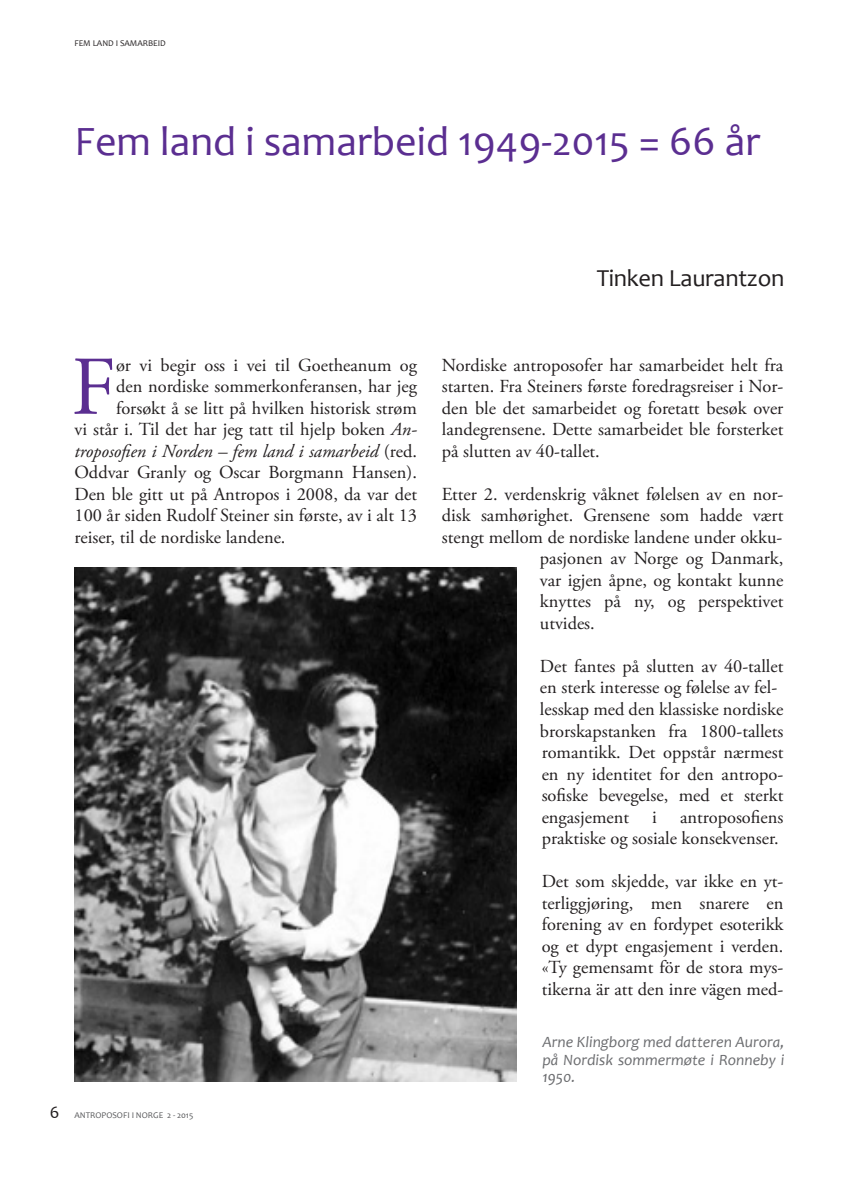
<style>
.page{position:relative;width:844px;height:1191px;background:#fff}
.page>*{position:absolute;margin:0;border:0;box-sizing:border-box;transform-origin:0 0}
.t1{font:83.3px "Adobe Garamond Pro";color:#5b2e91}
.t2{font:42px "Candara";color:#5b2e91}
.t3{font:24.5px "Candara";letter-spacing:-.01em;color:#231f20}
.t4{font:18.38px/21.5px "Adobe Garamond Pro";color:#231f20;text-align:justify}
.t5{font:italic 18.38px "Adobe Garamond Pro";color:#231f20}
.t6{font:italic 15.75px/17.3px "Candara";color:#6c6d70;text-align:justify}
.t7{font:8.75px "Candara";color:#57585a}
.t8{font:8.75px "Candara";color:#231f20}
.s1{font-style:italic}
.s2{font-style:normal}
.s3{font-size:17.5px;color:#231f20}
</style>
<div class="page">
<img style="left:74px;top:568px;width:442px;height:513px">
<p class="t8" style="left:74px;top:38px;width:93px">FEM LAND I SAMARBEID</p>
<h2 class="t2" style="left:74px;top:114px;width:687px">Fem land i samarbeid 1949-2015 = 66 år</h2>
<h3 class="t3" style="left:596px;top:262px;width:189px">Tinken Laurantzon</h3>
<h1 class="t1" style="left:71px;top:337px;width:46px">F</h1>
<p class="t4" style="left:116px;top:355px;width:302px">ør vi begir oss i vei til Goetheanum og</p>
<p class="t4" style="left:116px;top:376px;width:302px">den nordiske sommerkonferansen, har jeg</p>
<p class="t4" style="left:116px;top:398px;width:302px">forsøkt å se litt på hvilken historisk strøm</p>
<p class="t4" style="left:74px;top:419px;width:344px">vi står i. Til det har jeg tatt til hjelp boken <span class="s1">An-</span></p>
<p class="t5" style="left:74px;top:440px;width:344px">troposofien i Norden – fem land i samarbeid <span class="s2">(red.</span></p>
<p class="t4" style="left:74px;top:462px;width:344px">Oddvar Granly og Oscar Borgmann Hansen).</p>
<p class="t4" style="left:74px;top:484px;width:344px">Den ble gitt ut på Antropos i 2008, da var det</p>
<p class="t4" style="left:74px;top:505px;width:344px">100 år siden Rudolf Steiner sin første, av i alt 13</p>
<p class="t4" style="left:74px;top:527px;width:212px">reiser, til de nordiske landene.</p>
<p class="t7" style="left:50px;top:1109px;width:145px"><span class="s3">6</span> ANTROPOSOFI I NORGE 2 - 2015</p>
<p class="t4" style="left:442px;top:354px;width:343px">Nordiske antroposofer har samarbeidet helt fra starten. Fra Steiners første foredragsreiser i Nor&shy;den ble det samarbeidet og foretatt besøk over landegrensene. Dette samarbeidet ble forsterket på slutten av 40-tallet.</p>
<p class="t4" style="left:442px;top:484px;width:343px">Etter 2. verdenskrig våknet følelsen av en nor-</p>
<p class="t4" style="left:442px;top:505px;width:343px">disk samhørighet. Grensene som hadde vært</p>
<p class="t4" style="left:442px;top:527px;width:342px">stengt mellom de nordiske landene under okku-</p>
<p class="t4" style="left:540px;top:548px;width:245px">pasjonen av Norge og Danmark,</p>
<p class="t4" style="left:540px;top:570px;width:245px">var igjen åpne, og kontakt kunne</p>
<p class="t4" style="left:540px;top:591px;width:245px">knyttes på ny, og perspektivet</p>
<p class="t4" style="left:540px;top:613px;width:56px">utvides.</p>
<p class="t4" style="left:540px;top:656px;width:245px;text-align:left">Det fantes på slutten av 40-tallet en sterk interesse og følelse av fel&shy;lesskap med den klassiske nordiske brorskapstanken fra 1800-tallets romantikk. Det oppstår nærmest en ny identitet for den antropo&shy;sofiske bevegelse, med et sterkt engasjement</p>
<p class="t4" style="left:541px;top:806px;width:243px;text-align:right">antroposofiens<br>praktiske og sosiale konsekvenser.</p>
<p class="t4" style="left:541px;top:871px;width:243px">Det som skjedde, var ikke en yt&shy;terliggjøring, men snarere en forening av en fordypet esoterikk og et dypt engasjement i verden. «Ty gemensamt för de stora mys&shy;tikerna är att den inre vägen med-</p>
<p class="t4" style="left:652px;top:806px;width:6px">i</p>
<p class="t6" style="left:542px;top:1033px;width:243px">Arne Klingborg med datteren Aurora, på Nordisk sommermøte i Ronneby i 1950.</p>
</div>
